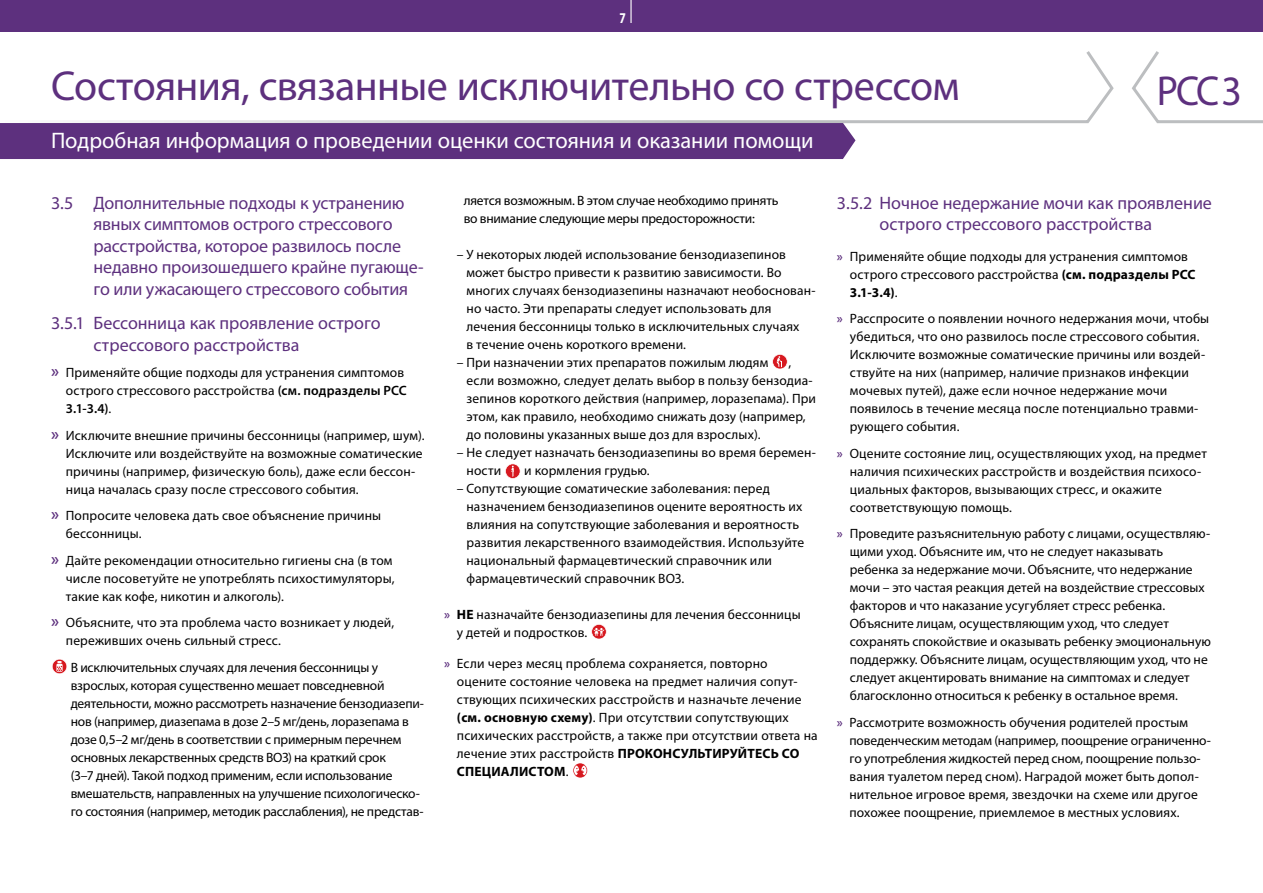
<style>
.page{position:relative;width:1263px;height:893px;background:#fff}
.page>*{position:absolute;margin:0;border:0;box-sizing:border-box;transform-origin:0 0}
.t1{font:42px "Myriad Pro";letter-spacing:-.015em;color:#5d307e}
.t2{font:42px "Myriad Pro";letter-spacing:-.015em;color:#5d307e;scale:.95 1}
.t3{font:22.5px "Myriad Pro";letter-spacing:-.005em;color:#fff}
.t4{font:18px/21.6px "Myriad Pro";letter-spacing:-.01em;color:#5d307e}
.t5{font:700 condensed 15px "Myriad Pro";color:#fff}
.t6{font:13.5px/18px "Myriad Pro";letter-spacing:.005em;color:#000}
.t7{font:13.5px/18px "Myriad Pro";letter-spacing:-.015em;color:#000}
.s1{font-weight:600;font-size:18px;color:#5d307e}
.s2{font-weight:600}
.s3{font-weight:600;color:#5d307e}
.s4{font-weight:700}
</style>
<div class="page">
<svg style="left:72px;top:51px;width:1042px;height:73px"></svg>
<svg style="left:1132px;top:51px;width:131px;height:73px"></svg>
<svg style="left:52px;top:659px;width:15px;height:15px"></svg>
<svg style="left:772px;top:354px;width:15px;height:15px"></svg>
<svg style="left:505px;top:463px;width:15px;height:16px"></svg>
<svg style="left:591px;top:624px;width:16px;height:15px"></svg>
<svg style="left:573px;top:763px;width:15px;height:15px"></svg>
<div style="left:0;top:123px;width:855px;height:36px;background:#5d307e"></div>
<div style="left:0;top:0;width:1263px;height:32px;background:#5d307e"></div>
<hr style="left:630px;top:0;width:2px;height:23px;background:#fff">
<p class="t5" style="left:619px;top:9px;width:8px">7</p>
<h1 class="t1" style="left:51px;top:60px;width:910px">Состояния, связанные исключительно со стрессом</h1>
<h2 class="t3" style="left:51px;top:127px;width:764px">Подробная информация о проведении оценки состояния и оказании помощи</h2>
<h1 class="t2" style="left:1157px;top:65px;width:91px">РСС3</h1>
<h3 class="t4" style="left:94px;top:191px;width:332px;text-indent:-43px">3.5 Дополнительные подходы к устранению явных симптомов острого стрессового расстройства, которое развилось после недавно произошедшего крайне пугающе&shy;го или ужасающего стрессового события</h3>
<h3 class="t4" style="left:94px;top:312px;width:289px;text-indent:-43px">3.5.1 Бессонница как проявление острого стрессового расстройства</h3>
<p class="t6" style="left:66px;top:364px;width:342px;text-indent:-15px"><span class="s1">»</span> Применяйте общие подходы для устранения симптомов острого стрессового расстройства <span class="s2">(см. подразделы РСС<br>3.1-3.4)</span>.</p>
<p class="t6" style="left:66px;top:426px;width:360px;text-indent:-15px"><span class="s1">»</span> Исключите внешние причины бессонницы (например, шум).<br>Исключите или воздействуйте на возможные соматические причины (например, физическую боль), даже если бессон&shy;ница началась сразу после стрессового события.</p>
<p class="t6" style="left:66px;top:507px;width:317px;text-indent:-15px"><span class="s1">»</span> Попросите человека дать свое объяснение причины бессонницы.</p>
<p class="t6" style="left:66px;top:551px;width:330px;text-indent:-15px"><span class="s1">»</span> Дайте рекомендации относительно гигиены сна (в том числе посоветуйте не употреблять психостимуляторы, такие как кофе, никотин и алкоголь).</p>
<p class="t6" style="left:66px;top:614px;width:330px;text-indent:-15px"><span class="s1">»</span> Объясните, что эта проблема часто возникает у людей, переживших очень сильный стресс.</p>
<p class="t7" style="left:71px;top:658px;width:355px">В исключительных случаях для лечения бессонницы у взрослых, которая существенно мешает повседневной деятельности, можно рассмотреть назначение бензодиазепи&shy;нов (например, диазепама в дозе 2–5 мг/день, лоразепама в дозе 0,5–2 мг/день в соответствии с примерным перечнем основных лекарственных средств ВОЗ) на краткий срок<br>(3–7 дней). Такой подход применим, если использование вмешательств, направленных на улучшение психологическо&shy;го состояния (например, методик расслабления), не представ-</p>
<p class="t7" style="left:464px;top:191px;width:316px">ляется возможным. В этом случае необходимо принять во внимание следующие меры предосторожности:</p>
<p class="t6" style="left:466px;top:245px;width:351px;text-indent:-10px">– У некоторых людей использование бензодиазепинов может быстро привести к развитию зависимости. Во многих случаях бензодиазепины назначают необоснован&shy;но часто. Эти препараты следует использовать для лечения бессонницы только в исключительных случаях<br>в течение очень короткого времени.</p>
<p class="t6" style="left:457px;top:353px;width:313px">– При назначении этих препаратов пожилым людям</p>
<p class="t6" style="left:466px;top:353px;width:351px;text-indent:322px">, если возможно, следует делать выбор в пользу бензодиа&shy;зепинов короткого действия (например, лоразепама). При этом, как правило, необходимо снижать дозу (например, до половины указанных выше доз для взрослых).</p>
<p class="t6" style="left:466px;top:443px;width:351px;text-indent:-10px">– Не следует назначать бензодиазепины во время беремен&shy;ности</p>
<p class="t6" style="left:524px;top:461px;width:127px">и кормления грудью.</p>
<p class="t6" style="left:466px;top:479px;width:339px;text-indent:-10px">– Сопутствующие соматические заболевания: перед назначением бензодиазепинов оцените вероятность их влияния на сопутствующие заболевания и вероятность развития лекарственного взаимодействия. Используйте национальный фармацевтический справочник или фармацевтический справочник ВОЗ.</p>
<p class="t6" style="left:457px;top:605px;width:345px;text-indent:-13px"><span class="s3">»</span> <span class="s4">НЕ</span> назначайте бензодиазепины для лечения бессонницы у детей и подростков.</p>
<p class="t6" style="left:457px;top:654px;width:362px;text-indent:-13px"><span class="s3">»</span> Если через месяц проблема сохраняется, повторно оцените состояние человека на предмет наличия сопут&shy;ствующих психических расстройств и назначьте лечение <span class="s4">(см. основную схему)</span>. При отсутствии сопутствующих психических расстройств, а также при отсутствии ответа на лечение этих расстройств <span class="s4">ПРОКОНСУЛЬТИРУЙТЕСЬ СО СПЕЦИАЛИСТОМ</span>.</p>
<h3 class="t4" style="left:879px;top:191px;width:334px;text-indent:-43px">3.5.2 Ночное недержание мочи как проявление острого стрессового расстройства</h3>
<p class="t6" style="left:850px;top:247px;width:347px;text-indent:-13px"><span class="s3">»</span> Применяйте общие подходы для устранения симптомов острого стрессового расстройства <span class="s4">(см. подразделы РСС<br>3.1-3.4)</span>.</p>
<p class="t6" style="left:850px;top:310px;width:361px;text-indent:-13px"><span class="s3">»</span> Расспросите о появлении ночного недержания мочи, чтобы убедиться, что оно развилось после стрессового события.<br>Исключите возможные соматические причины или воздей&shy;ствуйте на них (например, наличие признаков инфекции мочевых путей), даже если ночное недержание мочи появилось в течение месяца после потенциально травми&shy;рующего события.</p>
<p class="t6" style="left:850px;top:444px;width:359px;text-indent:-13px"><span class="s3">»</span> Оцените состояние лиц, осуществляющих уход, на предмет наличия психических расстройств и воздействия психосо&shy;циальных факторов, вызывающих стресс, и окажите соответствующую помощь.</p>
<p class="t6" style="left:850px;top:525px;width:363px;text-indent:-13px"><span class="s3">»</span> Проведите разъяснительную работу с лицами, осуществляю&shy;щими уход. Объясните им, что не следует наказывать ребенка за недержание мочи. Объясните, что недержание мочи – это частая реакция детей на воздействие стрессовых факторов и что наказание усугубляет стресс ребенка.<br>Объясните лицам, осуществляющим уход, что следует сохранять спокойствие и оказывать ребенку эмоциональную поддержку. Объясните лицам, осуществляющим уход, что не следует акцентировать внимание на симптомах и следует благосклонно относиться к ребенку в остальное время.</p>
<p class="t6" style="left:849px;top:713px;width:363px;text-indent:-12px"><span class="s3">»</span> Рассмотрите возможность обучения родителей простым поведенческим методам (например, поощрение ограниченно&shy;го употребления жидкостей перед сном, поощрение пользо&shy;вания туалетом перед сном). Наградой может быть допол&shy;нительное игровое время, звездочки на схеме или другое похожее поощрение, приемлемое в местных условиях.</p>
</div>
